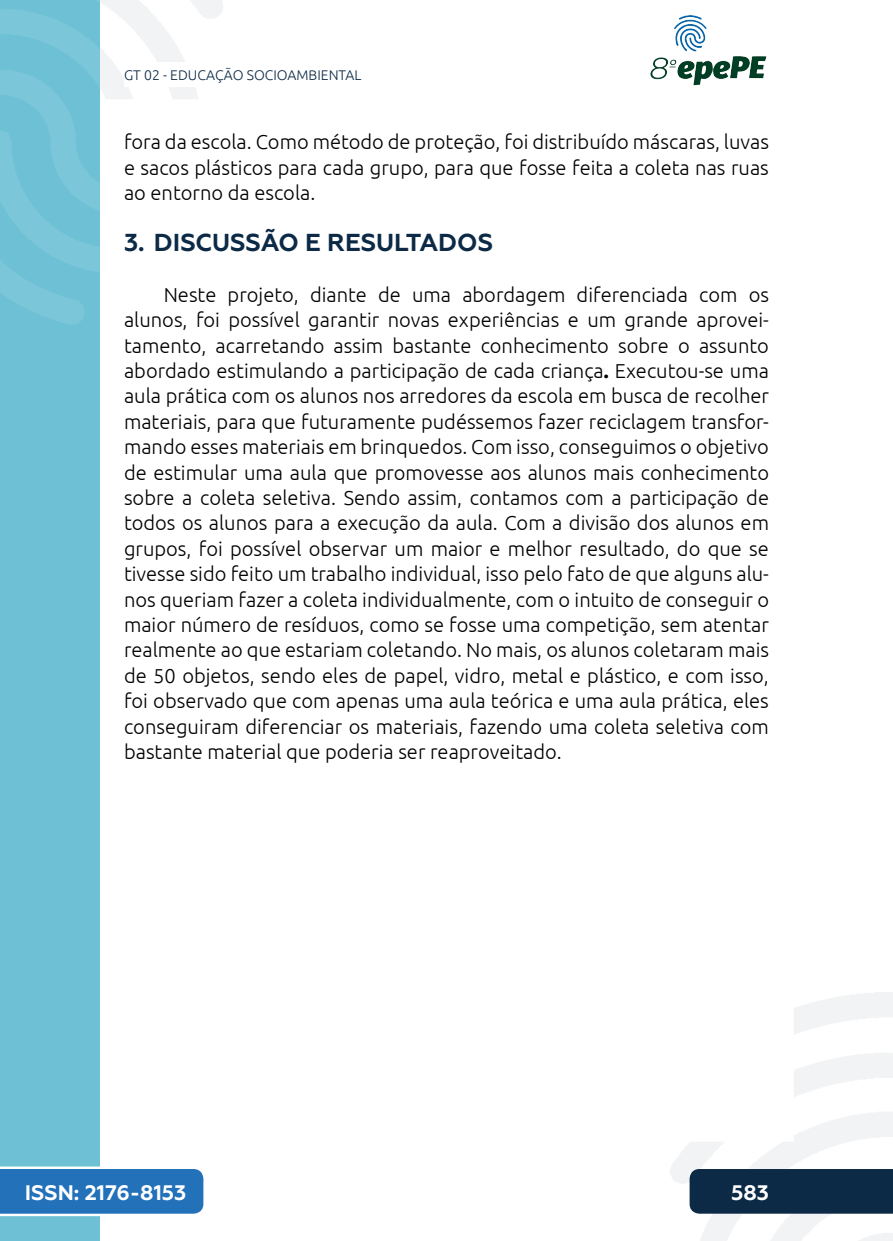
<style>
.page{position:relative;width:893px;height:1241px;background:#fff}
.page>*{position:absolute;margin:0;border:0;box-sizing:border-box;transform-origin:0 0}
._3_SUBTÍTULO{font:700 24.5px "Geometria";color:#0c2a46}
.t1{font:700 21px "Geometria";color:#fff}
._5_CORPO{font:300 20.12px/25.4px "Ubuntu";color:#000;text-align:justify}
.t2{font:300 14px "Ubuntu";color:#0c2a46}
.s1{font-weight:700}
</style>
<div class="page">
<svg style="left:670px;top:992px;width:223px;height:248px"></svg>
<svg style="left:99px;top:0;width:124px;height:324px"></svg>
<img style="left:650px;top:15px;width:117px;height:71px">
<div style="left:0;top:0;width:99px;height:1240px;background:#6ec0d5"></div>
<svg style="left:0;top:0;width:99px;height:325px"></svg>
<svg style="left:0;top:1166px;width:203px;height:49px;background:#367dbf"></svg>
<div style="left:690px;top:1168px;width:203px;height:45px;background:#0c2a46"></div>
<div style="left:124px;top:62px;width:516px;height:25px;background:#fff"></div>
<p class="t2" style="left:124px;top:66px;width:239px">GT 02 - EDUCAÇÃO SOCIOAMBIENTAL</p>
<p class="_5_CORPO" style="left:124px;top:129px;width:646px">fora da escola. Como método de proteção, foi distribuído máscaras, luvas e sacos plásticos para cada grupo, para que fosse feita a coleta nas ruas ao entorno da escola.</p>
<p class="_3_SUBTÍTULO" style="left:124px;top:228px;width:371px">3. DISCUSSÃO E RESULTADOS</p>
<p class="_5_CORPO" style="left:124px;top:281px;width:646px;text-indent:40px">Neste projeto, diante de uma abordagem diferenciada com os alunos, foi possível garantir novas experiências e um grande aprovei&shy;tamento, acarretando assim bastante conhecimento sobre o assunto abordado estimulando a participação de cada criança<span class="s1">.</span> Executou-se uma aula prática com os alunos nos arredores da escola em busca de recolher materiais, para que futuramente pudéssemos fazer reciclagem transfor&shy;mando esses materiais em brinquedos. Com isso, conseguimos o objetivo de estimular uma aula que promovesse aos alunos mais conhecimento sobre a coleta seletiva. Sendo assim, contamos com a participação de todos os alunos para a execução da aula. Com a divisão dos alunos em grupos, foi possível observar um maior e melhor resultado, do que se tivesse sido feito um trabalho individual, isso pelo fato de que alguns alu&shy;nos queriam fazer a coleta individualmente, com o intuito de conseguir o maior número de resíduos, como se fosse uma competição, sem atentar realmente ao que estariam coletando. No mais, os alunos coletaram mais de 50 objetos, sendo eles de papel, vidro, metal e plástico, e com isso, foi observado que com apenas uma aula teórica e uma aula prática, eles conseguiram diferenciar os materiais, fazendo uma coleta seletiva com bastante material que poderia ser reaproveitado.</p>
<p class="t1" style="left:25px;top:1179px;width:163px">ISSN: 2176-8153</p>
<p class="t1" style="left:731px;top:1179px;width:39px">583</p>
</div>
